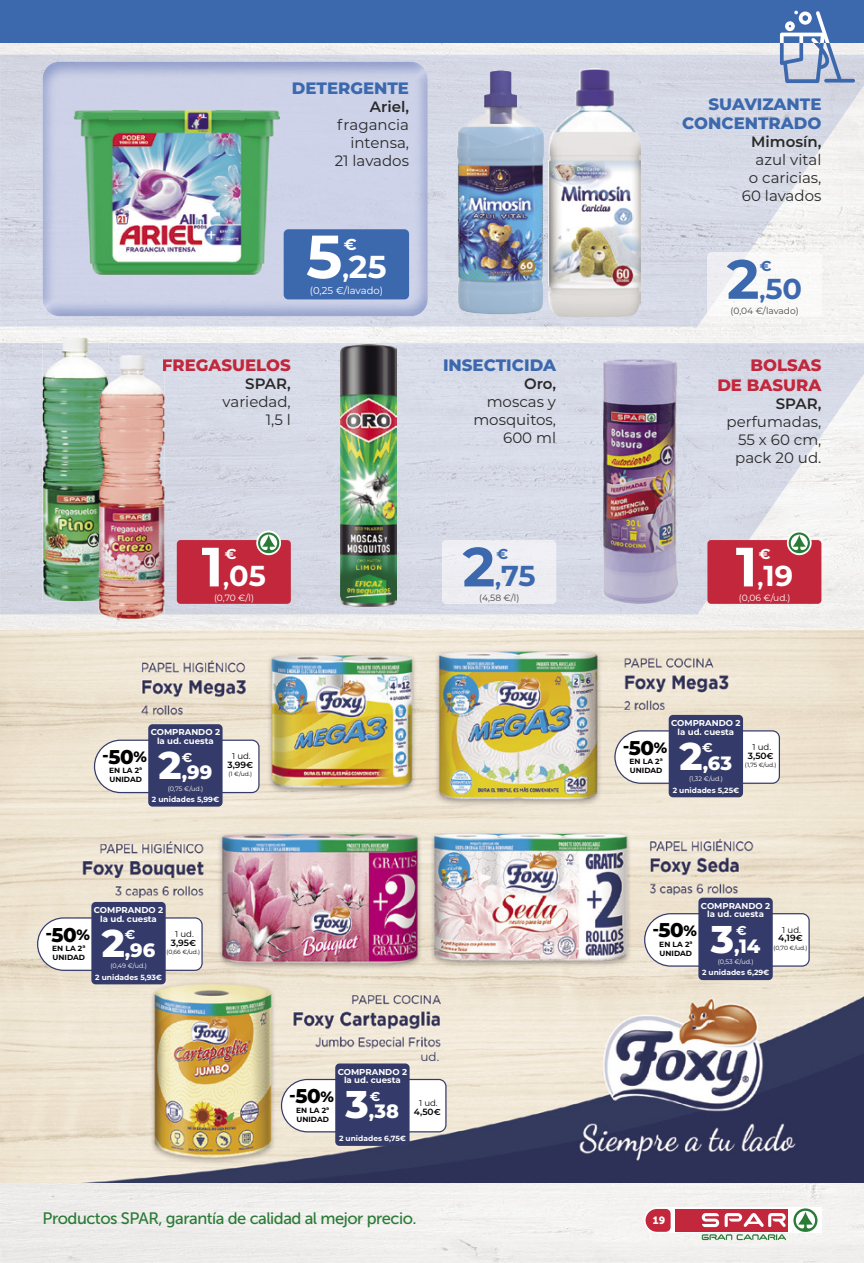
<style>
.page{position:relative;width:864px;height:1263px;background:#fff}
.page>*{position:absolute;margin:0;border:0;box-sizing:border-box;transform-origin:0 0}
.t1{font:700 60.75px "Montserrat";color:#fff}
.t2{font:700 55.2px "Montserrat";color:#fff}
.t3{font:700 55.2px "Montserrat";color:#3c68ae}
.t4{font:700 31.65px "Montserrat";color:#fff}
.t5{font:700 28.8px "Montserrat";color:#fff}
.t6{font:700 28.8px "Montserrat";color:#3c68ae}
.t7{font:800 19.95px "Montserrat";letter-spacing:-.02em;color:#000}
.t8{font:800 19.35px "Montserrat";color:#fff}
.t9{font:16.5px "Museo Sans 500";letter-spacing:-.03em;color:#2a7b36}
.t10{font:800 16.5px/19.8px "Montserrat";color:#3c68ae;text-align:right}
.t11{font:800 16.5px/19.8px "Montserrat";color:#c2273b;text-align:right}
.t12{font:700 15.9px "Montserrat";color:#fff}
.t13{font:15px/18px "Montserrat";color:#292929;text-align:right}
.t14{font:600 15px "Montserrat";color:#292929}
.t15{font:700 14.4px "Montserrat";color:#fff}
.t16{font:700 14.4px "Montserrat";color:#3c68ae}
.t17{font:700 12.9px "Montserrat";color:#fff}
.t18{font:12px "Montserrat";color:#343b6a}
.t19{font:10.5px "Museo Sans 900";color:#fff}
.t20{font:10.05px "Montserrat";color:#fff}
.t21{font:9.15px "Montserrat";color:#484848}
.t22{font:9.15px "Montserrat";color:#fff}
.t23{font:600 9px "Montserrat";color:#000}
.t24{font:700 8.55px/8.6px "Montserrat";color:#fff;text-align:center}
.t25{font:8.55px "Montserrat";color:#000}
.t26{font:700 7.5px "Montserrat";color:#fff}
.t27{font:700 7.5px/9px "Montserrat";color:#000}
.t28{font:6.45px "Montserrat";color:#fff}
.t29{font:6px "Montserrat";color:#000}
.s1{font-size:25.05px}
.s2{font-size:22.8px}
.s3{font-size:38.55px}
.s4{font-size:16.5px}
.s5{font-size:15px}
.s6{font-size:8.55px}
</style>
<div class="page">
<div style="left:0;top:43px;width:863px;height:1220px;background:#f1f0ee"></div>
<img style="left:0;top:343px;width:863px;height:271px">
<div style="left:164px;top:360px;width:126px;height:12px;background:#d9dcea"></div>
<img style="left:0;top:55px;width:863px;height:272px">
<img style="left:0;top:630px;width:863px;height:553px">
<div style="left:0;top:0;width:863px;height:43px;background:#3c68ae"></div>
<svg style="left:779px;top:10px;width:75px;height:73px"></svg>
<div style="left:656px;top:1207px;width:21px;height:26px;background:#fff"></div>
<svg style="left:643px;top:1207px;width:28px;height:26px"></svg>
<svg style="left:675px;top:1207px;width:146px;height:26px"></svg>
<div style="left:675px;top:1209px;width:112px;height:22px;background:#c2273b"></div>
<svg style="left:701px;top:1213px;width:84px;height:14px"></svg>
<svg style="left:701px;top:1234px;width:84px;height:6px"></svg>
<svg style="left:793px;top:1208px;width:24px;height:24px"></svg>
<img style="left:43px;top:62px;width:384px;height:254px">
<div style="left:707px;top:540px;width:114px;height:64px;background:#c2273b;border-radius:4px"></div>
<svg style="left:786px;top:530px;width:25px;height:25px"></svg>
<svg style="left:788px;top:532px;width:21px;height:21px"></svg>
<div style="left:177px;top:540px;width:114px;height:64px;background:#c2273b;border-radius:4px"></div>
<svg style="left:256px;top:530px;width:25px;height:25px"></svg>
<svg style="left:258px;top:532px;width:21px;height:21px"></svg>
<div style="left:442px;top:540px;width:114px;height:64px;background:#edeef3"></div>
<img style="left:707px;top:252px;width:114px;height:64px">
<img style="left:707px;top:252px;width:41px;height:60px">
<img style="left:74px;top:110px;width:205px;height:164px">
<img style="left:603px;top:359px;width:74px;height:244px">
<img style="left:43px;top:338px;width:65px;height:263px">
<img style="left:99px;top:355px;width:65px;height:264px">
<svg style="left:163px;top:360px;width:1px;height:12px"></svg>
<img style="left:99px;top:355px;width:9px;height:246px">
<img style="left:340px;top:345px;width:56px;height:262px">
<img style="left:456px;top:70px;width:40px;height:244px">
<img style="left:548px;top:68px;width:92px;height:248px">
<div style="left:283px;top:229px;width:126px;height:70px;background:#3c68ae;border-radius:5px"></div>
<svg style="left:614px;top:730px;width:165px;height:54px"></svg>
<div style="left:668px;top:715px;width:74px;height:82px;background:#343b6a;border-radius:4px"></div>
<svg style="left:94px;top:740px;width:165px;height:53px"></svg>
<div style="left:148px;top:724px;width:74px;height:83px;background:#343b6a;border-radius:4px"></div>
<svg style="left:37px;top:917px;width:165px;height:54px"></svg>
<div style="left:91px;top:902px;width:75px;height:82px;background:#343b6a;border-radius:4px"></div>
<svg style="left:643px;top:913px;width:166px;height:54px"></svg>
<div style="left:698px;top:898px;width:74px;height:82px;background:#343b6a;border-radius:4px"></div>
<svg style="left:281px;top:1079px;width:165px;height:53px"></svg>
<div style="left:335px;top:1063px;width:74px;height:83px;background:#343b6a;border-radius:4px"></div>
<p class="t10" style="left:292px;top:77px;width:119px">DETERGENTE</p>
<p class="t14" style="left:370px;top:96px;width:41px">Ariel,</p>
<p class="t13" style="left:334px;top:115px;width:76px">fragancia intensa,<br>21 lavados</p>
<h1 class="t1" style="left:306px;top:213px;width:38px">5</h1>
<p class="t12" style="left:343px;top:233px;width:14px">€</p>
<p class="t20" style="left:309px;top:283px;width:75px">(0,25 €/lavado)</p>
<h3 class="t4" style="left:342px;top:244px;width:46px"><span class="s1">,</span>25</h3>
<p class="t11" style="left:162px;top:355px;width:130px">FREGASUELOS</p>
<p class="t14" style="left:245px;top:373px;width:47px">SPAR,</p>
<p class="t13" style="left:222px;top:393px;width:70px">variedad,<br>1,5 l</p>
<h2 class="t2" style="left:201px;top:527px;width:23px">1</h2>
<p class="t15" style="left:225px;top:543px;width:13px">€</p>
<p class="t22" style="left:214px;top:592px;width:42px">(0,70 €/l)</p>
<h3 class="t5" style="left:223px;top:555px;width:44px"><span class="s2">,</span>05</h3>
<p class="t10" style="left:443px;top:355px;width:115px">INSECTICIDA</p>
<p class="t14" style="left:524px;top:373px;width:33px">Oro,</p>
<p class="t13" style="left:473px;top:393px;width:84px">moscas y mosquitos,<br>600 ml</p>
<h2 class="t3" style="left:462px;top:527px;width:34px">2</h2>
<p class="t16" style="left:496px;top:543px;width:13px">€</p>
<p class="t21" style="left:479px;top:592px;width:41px">(4,58 €/l)</p>
<h3 class="t6" style="left:495px;top:555px;width:42px"><span class="s2">,</span>75</h3>
<p class="t24" style="left:151px;top:727px;width:71px">COMPRANDO 2 la ud. cuesta</p>
<p class="t8" style="left:158px;top:758px;width:55px"><span class="s3">2</span>,99</p>
<h3 class="t7" style="left:102px;top:742px;width:46px"><span class="s4">-</span>50<span class="s5">%</span></h3>
<p class="t27" style="left:109px;top:766px;width:35px">EN LA 2ª<br>UNIDAD</p>
<p class="t17" style="left:182px;top:748px;width:12px">€</p>
<p class="t25" style="left:232px;top:750px;width:20px">1 ud.</p>
<p class="t23" style="left:227px;top:758px;width:27px">3,99<span class="s6">€</span></p>
<p class="t29" style="left:228px;top:770px;width:25px">(1 €/ud.)</p>
<p class="t28" style="left:168px;top:784px;width:37px">(0,75 €/ud.)</p>
<p class="t26" style="left:152px;top:794px;width:69px">2 unidades 5,99€</p>
<p class="t24" style="left:94px;top:905px;width:71px">COMPRANDO 2 la ud. cuesta</p>
<p class="t8" style="left:102px;top:936px;width:55px"><span class="s3">2</span>,96</p>
<h3 class="t7" style="left:45px;top:920px;width:46px"><span class="s4">-</span>50<span class="s5">%</span></h3>
<p class="t27" style="left:52px;top:944px;width:35px">EN LA 2ª<br>UNIDAD</p>
<p class="t17" style="left:125px;top:925px;width:12px">€</p>
<p class="t25" style="left:175px;top:928px;width:20px">1 ud.</p>
<p class="t23" style="left:171px;top:936px;width:27px">3,95<span class="s6">€</span></p>
<p class="t29" style="left:166px;top:948px;width:35px">(0,66 €/ud.)</p>
<p class="t28" style="left:110px;top:962px;width:38px">(0,49 €/ud.)</p>
<p class="t26" style="left:95px;top:971px;width:68px">2 unidades 5,93€</p>
<p class="t18" style="left:420px;top:1048px;width:20px">ud.</p>
<p class="t24" style="left:337px;top:1067px;width:71px">COMPRANDO 2 la ud. cuesta</p>
<p class="t8" style="left:345px;top:1097px;width:55px"><span class="s3">3</span>,38</p>
<h3 class="t7" style="left:289px;top:1081px;width:46px"><span class="s4">-</span>50<span class="s5">%</span></h3>
<p class="t27" style="left:296px;top:1105px;width:35px">EN LA 2ª<br>UNIDAD</p>
<p class="t17" style="left:369px;top:1087px;width:12px">€</p>
<p class="t25" style="left:419px;top:1097px;width:20px">1 ud.</p>
<p class="t23" style="left:413px;top:1105px;width:28px">4,50<span class="s6">€</span></p>
<p class="t26" style="left:339px;top:1133px;width:68px">2 unidades 6,75€</p>
<p class="t10" style="left:682px;top:93px;width:140px">SUAVIZANTE<br>CONCENTRADO</p>
<p class="t14" style="left:750px;top:131px;width:72px">Mimosín,</p>
<p class="t13" style="left:741px;top:150px;width:81px">azul vital<br>o caricias,<br>60 lavados</p>
<h2 class="t3" style="left:726px;top:239px;width:34px">2</h2>
<p class="t16" style="left:759px;top:256px;width:13px">€</p>
<p class="t21" style="left:730px;top:304px;width:70px">(0,04 €/lavado)</p>
<h3 class="t6" style="left:759px;top:268px;width:44px"><span class="s2">,</span>50</h3>
<p class="t11" style="left:717px;top:355px;width:106px">BOLSAS<br>DE BASURA</p>
<p class="t14" style="left:775px;top:393px;width:47px">SPAR,</p>
<p class="t13" style="left:735px;top:412px;width:88px;text-align:justify;text-indent:-9px">perfumadas, 55 x 60 cm, pack 20 ud.</p>
<h2 class="t2" style="left:735px;top:527px;width:23px">1</h2>
<p class="t15" style="left:758px;top:543px;width:13px">€</p>
<p class="t22" style="left:738px;top:592px;width:53px">(0,06 €/ud.)</p>
<h3 class="t5" style="left:757px;top:555px;width:37px"><span class="s2">,</span>19</h3>
<p class="t24" style="left:670px;top:718px;width:71px">COMPRANDO 2 la ud. cuesta</p>
<p class="t8" style="left:679px;top:749px;width:54px"><span class="s3">2</span>,63</p>
<h3 class="t7" style="left:622px;top:733px;width:46px"><span class="s4">-</span>50<span class="s5">%</span></h3>
<p class="t27" style="left:629px;top:757px;width:35px">EN LA 2ª<br>UNIDAD</p>
<p class="t17" style="left:702px;top:738px;width:12px">€</p>
<p class="t25" style="left:752px;top:741px;width:20px">1 ud.</p>
<p class="t23" style="left:747px;top:749px;width:27px">3,50<span class="s6">€</span></p>
<p class="t29" style="left:744px;top:761px;width:33px">(1,75 €/ud.)</p>
<p class="t28" style="left:688px;top:774px;width:35px">(1,32 €/ud.)</p>
<p class="t26" style="left:672px;top:784px;width:68px">2 unidades 5,25€</p>
<p class="t24" style="left:700px;top:901px;width:71px">COMPRANDO 2 la ud. cuesta</p>
<p class="t8" style="left:710px;top:932px;width:51px"><span class="s3">3</span>,14</p>
<h3 class="t7" style="left:652px;top:916px;width:46px"><span class="s4">-</span>50<span class="s5">%</span></h3>
<p class="t27" style="left:659px;top:939px;width:35px">EN LA 2ª<br>UNIDAD</p>
<p class="t17" style="left:735px;top:921px;width:12px">€</p>
<p class="t25" style="left:781px;top:924px;width:20px">1 ud.</p>
<p class="t23" style="left:778px;top:932px;width:26px">4,19<span class="s6">€</span></p>
<p class="t29" style="left:773px;top:944px;width:35px">(0,70 €/ud.)</p>
<p class="t28" style="left:717px;top:957px;width:37px">(0,53 €/ud.)</p>
<p class="t26" style="left:701px;top:967px;width:69px">2 unidades 6,29€</p>
<p class="t9" style="left:43px;top:1210px;width:375px">Productos SPAR, garantía de calidad al mejor precio.</p>
<p class="t19" style="left:652px;top:1214px;width:14px">19</p>
</div>
